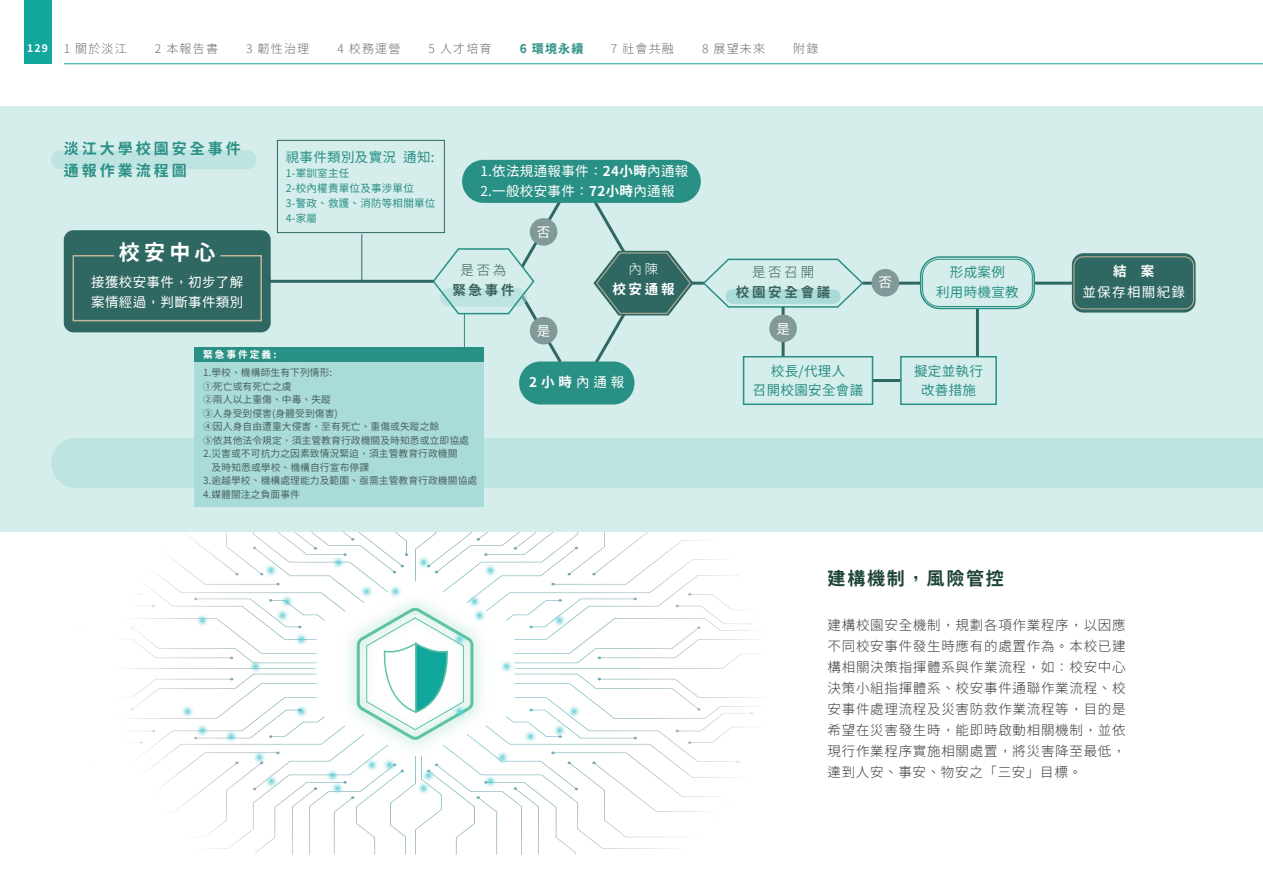
<style>
.page{position:relative;width:1263px;height:893px;background:#fff}
.page>*{position:absolute;margin:0;border:0;box-sizing:border-box;transform-origin:0 0}
.t1{font:700 21px "Taipei Sans TC Beta";color:#fff}
.t2{font:700 18px "Taipei Sans TC Beta";letter-spacing:.1em;color:#1e4438}
.t3{font:700 15px/22.5px "Taipei Sans TC Beta";letter-spacing:.2em;color:#299085}
.t4{font:300 13.5px/21px "Taipei Sans TC Beta";letter-spacing:.055em;color:#3e3e3f;text-align:justify}
.t5{font:13.5px/19.5px "Taipei Sans TC Beta";letter-spacing:.025em;color:#fff}
.t6{font:13.5px/19.5px "Taipei Sans TC Beta";letter-spacing:.025em;color:#299085;text-align:center}
.t7{font:700 13.5px "Taipei Sans TC Beta";letter-spacing:.2em;color:#fff}
.t8{font:700 13.5px "Taipei Sans TC Beta";letter-spacing:.2em;color:#3b635f}
.t9{font:300 13.5px "Taipei Sans TC Beta";letter-spacing:.2em;color:#3b635f}
.t10{font:13.5px "Taipei Sans TC Beta";letter-spacing:.1em;color:#fff}
.t11{font:300 13.5px "Taipei Sans TC Beta";color:#fff}
.t12{font:300 12px "Taipei Sans TC Beta";letter-spacing:.1em;color:#6c6d70}
.t13{font:700 12px "Taipei Sans TC Beta";color:#299085}
.t14{font:10.5px/15px "Taipei Sans TC Beta";letter-spacing:.025em;color:#299085}
.t15{font:700 10.5px "Taipei Sans TC Beta";color:#fff}
.t16{font:9.75px "Taipei Sans TC Beta";letter-spacing:.01em;color:#496160}
.t17{font:700 9.75px "Taipei Sans TC Beta";letter-spacing:.2em;color:#fff}
.s1{font-weight:700}
.s2{font-weight:400}
</style>
<div class="page">
<div style="left:0;top:106px;width:1263px;height:425px;background:#d5edeb"></div>
<hr style="left:862px;top:282px;width:59px;height:3px;background:#2f6862">
<hr style="left:1034px;top:282px;width:38px;height:3px;background:#2f6862">
<hr style="left:976px;top:308px;width:3px;height:49px;background:#2f6862">
<hr style="left:872px;top:379px;width:29px;height:3px;background:#2f6862">
<div style="left:920px;top:256px;width:115px;height:53px;border:2px solid #299085;border-radius:19px"></div>
<div style="left:922px;top:259px;width:110px;height:48px;border:1px solid #299085;border-radius:17px"></div>
<div style="left:1072px;top:253px;width:123px;height:60px;background:#2f6862;border-radius:12px"></div>
<div style="left:1074px;top:257px;width:120px;height:52px;border:1px solid #c3b49b;border-radius:9px"></div>
<div style="left:462px;top:160px;width:239px;height:43px;background:#299085;border-radius:21px"></div>
<div style="left:519px;top:361px;width:115px;height:44px;background:#299085;border-radius:21px"></div>
<div style="left:194px;top:362px;width:289px;height:145px;background:#a9dcd9"></div>
<div style="left:51px;top:150px;width:206px;height:19px;background:#bde4e1;border-radius:9px"></div>
<svg style="left:51px;top:438px;width:1212px;height:50px;fill:#bde4e1"></svg>
<svg style="left:431px;top:197px;width:133px;height:169px"></svg>
<svg style="left:585px;top:188px;width:280px;height:191px"></svg>
<div style="left:194px;top:347px;width:289px;height:15px;background:#299085"></div>
<div style="left:64px;top:230px;width:207px;height:102px;background:#2f6862;border-radius:10px"></div>
<div style="left:24px;top:0;width:27px;height:64px;background:#12a79d"></div>
<hr style="left:64px;top:63px;width:1199px;height:1px;background:#12a79d">
<svg style="left:72px;top:255px;width:190px;height:67px"></svg>
<hr style="left:270px;top:280px;width:163px;height:3px;background:#2f6862">
<hr style="left:361px;top:234px;width:1px;height:47px;background:#2f6862">
<div style="left:277px;top:140px;width:168px;height:93px;border:1px solid #2f6862"></div>
<hr style="left:464px;top:314px;width:1px;height:40px;background:#299085">
<div style="left:530px;top:317px;width:27px;height:27px;background:#819998;border-radius:50%"></div>
<div style="left:530px;top:218px;width:27px;height:28px;background:#819998;border-radius:50%"></div>
<div style="left:769px;top:315px;width:28px;height:27px;background:#819998;border-radius:50%"></div>
<div style="left:871px;top:269px;width:28px;height:28px;background:#819998;border-radius:50%"></div>
<div style="left:743px;top:356px;width:130px;height:49px;border:2px solid #299085"></div>
<div style="left:900px;top:356px;width:97px;height:49px;border:2px solid #299085"></div>
<svg style="left:57px;top:482px;width:717px;height:372px"></svg>
<p class="t15" style="left:27px;top:42px;width:22px">129</p>
<p class="t12" style="left:64px;top:42px;width:65px">1 關於淡江</p>
<p class="t12" style="left:155px;top:42px;width:65px">2 本報告書</p>
<p class="t12" style="left:246px;top:42px;width:65px">3 韌性治理</p>
<p class="t12" style="left:337px;top:42px;width:65px">4 校務運營</p>
<p class="t12" style="left:428px;top:42px;width:65px">5 人才培育</p>
<p class="t13" style="left:520px;top:42px;width:65px">6 環境永續</p>
<p class="t12" style="left:611px;top:42px;width:65px">7 社會共融</p>
<p class="t12" style="left:702px;top:42px;width:65px">8 展望未來</p>
<p class="t12" style="left:793px;top:42px;width:27px">附錄</p>
<h3 class="t3" style="left:64px;top:137px;width:178px">淡江大學校園安全事件通報作業流程圖</h3>
<h1 class="t1" style="left:119px;top:241px;width:98px">校安中心</h1>
<h3 class="t5" style="left:91px;top:273px;width:153px">接獲校安事件，初步了解案情經過，判斷事件類別</h3>
<h3 class="t6" style="left:286px;top:148px;width:150px">視事件類別及實況 通知:</h3>
<p class="t14" style="left:286px;top:166px;width:151px">1-軍訓室主任<br>2-校內權責單位及事涉單位<br>3-警政、救護、消防等相關單位<br>4-家屬</p>
<h3 class="t5" style="left:480px;top:162px;width:210px">1.依法規通報事件：<span class="s1">24小時</span>內通報<br>2.一般校安事件：<span class="s1">72小時</span>內通報</h3>
<h3 class="t9" style="left:460px;top:263px;width:47px">是否為</h3>
<h3 class="t8" style="left:452px;top:282px;width:64px">緊急事件</h3>
<h3 class="t5" style="left:537px;top:223px;width:15px">否</h3>
<h3 class="t11" style="left:629px;top:262px;width:31px">內陳</h3>
<h3 class="t7" style="left:612px;top:281px;width:64px">校安通報</h3>
<h3 class="t9" style="left:752px;top:265px;width:64px">是否召開</h3>
<h3 class="t8" style="left:736px;top:284px;width:96px">校園安全會議</h3>
<h3 class="t5" style="left:537px;top:321px;width:15px">是</h3>
<h3 class="t5" style="left:776px;top:319px;width:15px">是</h3>
<h3 class="t5" style="left:879px;top:273px;width:15px">否</h3>
<h3 class="t6" style="left:936px;top:263px;width:84px">形成案例<br>利用時機宣教</h3>
<h3 class="t7" style="left:1113px;top:263px;width:43px">結 案</h3>
<h3 class="t10" style="left:1082px;top:284px;width:104px">並保存相關紀錄</h3>
<p class="t17" style="left:203px;top:349px;width:75px">緊急事件定義:</p>
<p class="t16" style="left:203px;top:367px;width:131px">1.學校、機構師生有下列情形:</p>
<p class="t16" style="left:203px;top:381px;width:90px">①死亡或有死亡之虞</p>
<p class="t16" style="left:203px;top:394px;width:129px">②兩人以上重傷、中毒、失蹤</p>
<p class="t16" style="left:203px;top:408px;width:136px">③人身受到侵害(身體受到傷害)</p>
<p class="t16" style="left:203px;top:421px;width:238px">④因人身自由遭重大侵害，至有死亡、重傷或失蹤之餘</p>
<p class="t16" style="left:203px;top:435px;width:267px">⑤依其他法令規定，須主管教育行政機關及時知悉或立即協處</p>
<p class="t16" style="left:203px;top:448px;width:256px">2.災害或不可抗力之因素致情況緊迫，須主管教育行政機關</p>
<p class="t16" style="left:212px;top:462px;width:159px">及時知悉或學校、機構自行宣布停課</p>
<p class="t16" style="left:203px;top:475px;width:276px">3.逾越學校、機構處理能力及範圍、亟需主管教育行政機關協處</p>
<p class="t16" style="left:203px;top:489px;width:98px">4.媒體關注之負面事件</p>
<h3 class="t7" style="left:529px;top:375px;width:97px">2小時<span class="s2">內通報</span></h3>
<h3 class="t6" style="left:753px;top:361px;width:112px">校長/代理人<br>召開校園安全會議</h3>
<h3 class="t6" style="left:914px;top:361px;width:70px">擬定並執行改善措施</h3>
<h2 class="t2" style="left:827px;top:568px;width:178px">建構機制，風險管控</h2>
<h3 class="t4" style="left:827px;top:615px;width:300px">建構校園安全機制，規劃各項作業程序，以因應不同校安事件發生時應有的處置作為。本校已建構相關決策指揮體系與作業流程，如：校安中心決策小組指揮體系、校安事件通聯作業流程、校安事件處理流程及災害防救作業流程等，目的是希望在災害發生時，能即時啟動相關機制，並依現行作業程序實施相關處置，將災害降至最低，達到人安、事安、物安之「三安」目標。</h3>
</div>
